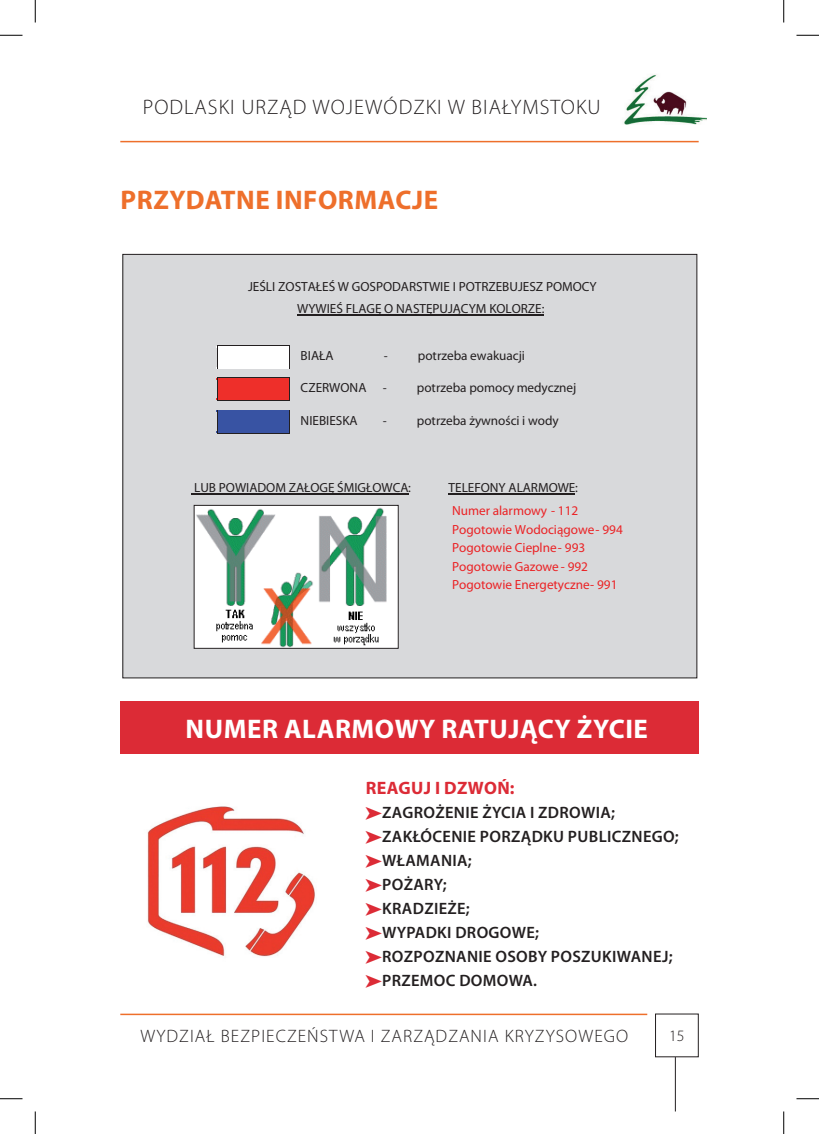
<style>
.page{position:relative;width:819px;height:1134px;background:#fff}
.page>*{position:absolute;margin:0;border:0;box-sizing:border-box;transform-origin:0 0}
.t1{font:700 27px "Myriad Pro";letter-spacing:.02em;color:#fff}
.t2{font:700 27px "Myriad Pro";letter-spacing:.02em;color:#ee6f2b}
.t3{font:300 21px "Myriad Pro";letter-spacing:.05em;color:#231f20}
.t4{font:300 18px "Myriad Pro";letter-spacing:.06em;color:#231f20}
.t5{font:700 18px "Myriad Pro";letter-spacing:.02em;color:#dc2b36}
.t6{font:600 16.5px/24px "Myriad Pro";letter-spacing:.02em;color:#231f20}
.t7{font:300 15.9px "Myriad Pro";color:#231f20}
.t8{font:13.2px/21.8px "Myriad Pro";color:#231f20;text-align:center}
.t9{font:13.2px/18.6px "Myriad Pro";color:#eb2225}
.s1{font-family:"Calibri"}
.s2{font-family:"Calibri";font-weight:700}
</style>
<div class="page">
<div style="left:655px;top:1013px;width:44px;height:44px;border:1px solid #231f20"></div>
<hr style="left:675px;top:1057px;width:1px;height:54px;background:#231f20">
<img style="left:624px;top:74px;width:82px;height:51px">
<hr style="left:120px;top:141px;width:579px;height:1px;background:#ee6f2b">
<hr style="left:120px;top:1013px;width:527px;height:2px;background:#ee6f2b">
<div style="left:120px;top:701px;width:579px;height:52px;background:#dc2b36"></div>
<div style="left:123px;top:254px;width:574px;height:424px;background:#d8d9db"></div>
<hr style="left:297px;top:314px;width:246px;height:1px;background:#231f20">
<hr style="left:191px;top:493px;width:217px;height:1px;background:#231f20">
<hr style="left:448px;top:493px;width:127px;height:1px;background:#231f20">
<div style="left:219px;top:380px;width:68px;height:18px;background:#ee2f2a"></div>
<hr style="left:217px;top:377px;width:72px;height:1px;background:#231f20">
<hr style="left:217px;top:400px;width:72px;height:1px;background:#231f20">
<hr style="left:217px;top:398px;width:73px;height:2px;background:#ee2f2a">
<hr style="left:217px;top:378px;width:73px;height:2px;background:#ee2f2a">
<svg style="left:217px;top:378px;width:2px;height:22px"></svg>
<svg style="left:287px;top:377px;width:3px;height:24px"></svg>
<div style="left:217px;top:348px;width:72px;height:18px;background:#fff"></div>
<hr style="left:217px;top:345px;width:72px;height:1px;background:#231f20">
<hr style="left:217px;top:368px;width:72px;height:1px;background:#231f20">
<hr style="left:217px;top:366px;width:73px;height:2px;background:#fff">
<hr style="left:217px;top:346px;width:73px;height:2px;background:#fff">
<svg style="left:217px;top:346px;width:2px;height:23px"></svg>
<svg style="left:287px;top:345px;width:3px;height:24px"></svg>
<div style="left:219px;top:412px;width:68px;height:19px;background:#3853a3"></div>
<hr style="left:217px;top:433px;width:72px;height:1px;background:#231f20">
<hr style="left:217px;top:431px;width:73px;height:2px;background:#3853a3">
<hr style="left:217px;top:410px;width:73px;height:2px;background:#3853a3">
<svg style="left:217px;top:410px;width:2px;height:23px"></svg>
<svg style="left:287px;top:410px;width:3px;height:24px"></svg>
<img style="left:196px;top:507px;width:200px;height:139px">
<img style="left:147px;top:806px;width:168px;height:151px">
<svg style="left:0;top:35px;width:22px;height:1px"></svg>
<svg style="left:796px;top:35px;width:23px;height:1px"></svg>
<svg style="left:0;top:1098px;width:22px;height:1px"></svg>
<svg style="left:796px;top:1098px;width:23px;height:1px"></svg>
<svg style="left:35px;top:0;width:1px;height:22px"></svg>
<svg style="left:35px;top:1111px;width:1px;height:23px"></svg>
<svg style="left:783px;top:0;width:1px;height:22px"></svg>
<svg style="left:783px;top:1111px;width:1px;height:23px"></svg>
<h2 class="t3" style="left:143px;top:95px;width:459px">PODLASKI URZĄD WOJEWÓDZKI W BIAŁYMSTOKU</h2>
<h1 class="t2" style="left:121px;top:182px;width:319px">PRZYDATNE INFORMACJE</h1>
<p class="t8" style="left:248px;top:276px;width:350px">JEŚLI ZOSTAŁEŚ W GOSPODARSTWIE I POTRZEBUJESZ POMOCY<br>WYWIEŚ FLAGĘ O NASTĘPUJĄCYM KOLORZE:</p>
<p class="t8" style="left:301px;top:344px;width:34px">BIAŁA</p>
<p class="t8" style="left:384px;top:344px;width:143px"><span class="s1">-</span> potrzeba ewakuacji</p>
<p class="t8" style="left:301px;top:377px;width:88px">CZERWONA <span class="s1">-</span></p>
<p class="t8" style="left:417px;top:377px;width:161px">potrzeba pomocy medycznej</p>
<p class="t8" style="left:301px;top:409px;width:59px">NIEBIESKA</p>
<p class="t8" style="left:383px;top:409px;width:177px"><span class="s1">-</span> potrzeba żywności i wody</p>
<p class="t8" style="left:194px;top:476px;width:218px">LUB POWIADOM ZAŁOGĘ ŚMIGŁOWCA<span class="s2">:</span></p>
<p class="t8" style="left:448px;top:476px;width:131px">TELEFONY ALARMOWE<span class="s2">:</span></p>
<p class="t9" style="left:452px;top:501px;width:172px">Numer alarmowy - <span class="s2">112<br></span>Pogotowie Wodociągowe- 994<br>Pogotowie Cieplne- 993<br>Pogotowie Gazowe - 992<br>Pogotowie Energetyczne- 991</p>
<h1 class="t1" style="left:186px;top:711px;width:464px">NUMER ALARMOWY RATUJĄCY ŻYCIE</h1>
<h3 class="t5" style="left:366px;top:776px;width:150px">REAGUJ I DZWOŃ:</h3>
<p class="t6" style="left:382px;top:800px;width:298px">ZAGROŻENIE ŻYCIA I ZDROWIA; zAKŁÓCENIE PORZĄDKU PUBLICZNEGO;<br>WŁAMANIA;<br>POŻARY;<br>KRADZIEŻE;<br>WYPADKI DROGOWE;<br>ROZPOZNANIE OSOBY POSZUKIWANEJ;<br>PRZEMOC DOMOWA.</p>
<h3 class="t4" style="left:141px;top:1025px;width:489px">WYDZIAŁ BEZPIECZEŃSTWA I ZARZĄDZANIA KRYZYSOWEGO</h3>
<p class="t7" style="left:669px;top:1026px;width:17px">15</p>
</div>
